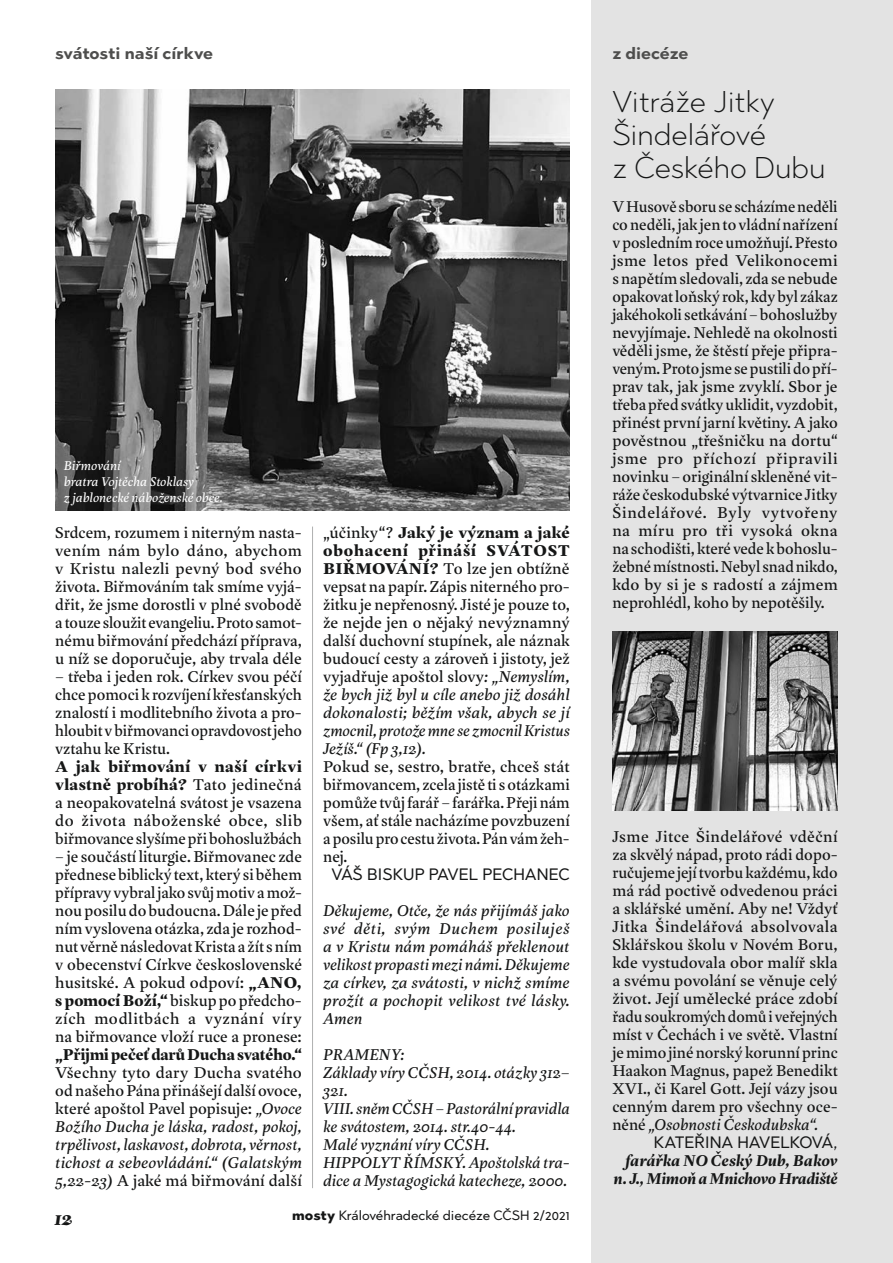
<style>
.page{position:relative;width:893px;height:1263px;background:#fff}
.page>*{position:absolute;margin:0;border:0;box-sizing:border-box;transform-origin:0 0}
.t1{font:300 30px/33px "Abrade";color:#151616}
.t2{font:italic 700 20.25px "Tara";color:#151616}
.t3{font:16.5px/18px "Tara";color:#151616;text-align:justify}
.t4{font:italic 16.5px/18px "Tara";color:#151616;text-align:justify}
.t5{font:italic 600 16.5px/18px "Tara";letter-spacing:-.02em;color:#151616;text-align:right}
.t6{font:16.5px "Abrade";letter-spacing:.01em;color:#151616}
.t7{font:700 16.5px "Tara";letter-spacing:-.005em;color:#151616}
.t8{font:700 16.5px "Abrade";color:#4e4e4d}
.t9{font:italic 13.5px/15.8px "Tara";letter-spacing:-.01em;color:#fff}
.t10{font:13.5px "Abrade";letter-spacing:-.005em;color:#151616}
.s1{font-weight:700}
.s2{font-style:normal}
.s3{font-style:italic}
.s4{font-weight:800}
</style>
<div class="page">
<div style="left:591px;top:0;width:302px;height:1263px;background:#e3e3e3"></div>
<img style="left:612px;top:632px;width:226px;height:178px">
<img style="left:55px;top:89px;width:515px;height:421px">
<hr style="left:312px;top:527px;width:1px;height:661px;background:#afb0b0">
<p class="t8" style="left:55px;top:42px;width:159px">svátosti naší církve</p>
<p class="t9" style="left:64px;top:458px;width:161px">Biřmování<br>bratra Vojtěcha Stoklasy<br>z jablonecké náboženské obce.</p>
<p class="t3" style="left:55px;top:523px;width:248px">Srdcem, rozumem i niterným nasta&shy;vením nám bylo dáno, abychom v Kristu nalezli pevný bod svého života. Biřmováním tak smíme vyjá&shy;dřit, že jsme dorostli v plné svobodě a touze sloužit evangeliu. Proto samot&shy;nému biřmování předchází příprava, u níž se doporučuje, aby trvala déle</p>
<p class="t3" style="left:55px;top:667px;width:248px">– třeba i jeden rok. Církev svou péčí chce pomoci k rozvíjení křesťanských znalostí i modlitebního života a pro&shy;hloubit vbiřmovanci opravdovost jeho vztahu ke Kristu.</p>
<p class="t3" style="left:55px;top:757px;width:248px"><span class="s1">A jak biřmování v naší církvi vlastně probíhá?</span> Tato jedinečná a neopakovatelná svátost je vsazena do života náboženské obce, slib biřmovance slyšíme při bohoslužbách</p>
<p class="t3" style="left:55px;top:847px;width:248px">– je součástí liturgie. Biřmovanec zde přednese biblický text, který si během přípravy vybral jako svůj motiv amož&shy;nou posilu do budoucna. Dále je před ním vyslovena otázka, zda je rozhod&shy;nut věrně následovat Krista a žít sním v obecenství Církve československé husitské. A pokud odpoví: <span class="s1">„ANO, spomocí Boží,“</span> biskup po předcho&shy;zích modlitbách a vyznání víry na biřmovance vloží ruce a pronese:</p>
<p class="t7" style="left:55px;top:1043px;width:248px">„Přijmi pečeť darů Ducha svatého.“</p>
<p class="t4" style="left:55px;top:1063px;width:248px"><span class="s2">Všechny tyto dary Ducha svatého odnašeho Pána přinášejí další ovoce, které apoštol Pavel popisuje:</span> „Ovoce Božího Ducha je láska, radost, pokoj, trpělivost, laskavost, dobrota, věrnost, tichost a sebeovládání.“ (Galatským 5,22-23) <span class="s2">A jaké má biřmování další</span></p>
<p class="t3" style="left:323px;top:523px;width:248px">„účinky“? <span class="s1">Jaký je význam a jaké obohacení přináší SVÁTOST BIŘMOVÁNÍ?</span> To lze jen obtížně vepsat na papír. Zápis niterného pro&shy;žitku je nepřenosný. Jisté je pouze to, že nejde jen o nějaký nevýznamný další duchovní stupínek, ale náznak budoucí cesty a zároveň i jistoty, jež vyjadřuje apoštol slovy<span class="s3">: „Nemyslím, že bych již byl u cíle anebo již dosáhl dokonalosti; běžím však, abych se jí zmocnil, protože mne se zmocnil Kristus Ježíš.“ (Fp 3,12).</span></p>
<p class="t3" style="left:323px;top:757px;width:248px">Pokud se, sestro, bratře, chceš stát biřmovancem, zcela jistě ti sotázkami pomůže tvůj farář – farářka. Přeji nám všem, ať stále nacházíme povzbuzení aposilu pro cestu života. Pán vám žeh&shy;nej.</p>
<p class="t6" style="left:332px;top:863px;width:237px">VÁŠ BI SKUP PAVEL PECHANEC</p>
<p class="t4" style="left:323px;top:901px;width:248px">Děkujeme, Otče, že nás přijímáš jako své děti, svým Duchem posiluješ a v Kristu nám pomáháš překlenout velikost propasti mezi námi. Děkujeme za církev, za svátosti, v nichž smíme prožít a pochopit velikost tvé lásky.<br>Amen</p>
<p class="t4" style="left:323px;top:1045px;width:248px;text-align:left">PRAMENY:<br>Základy víry CČSH, 2014. otázky 312–<br>321.<br>VIII. sněm CČSH – Pastorální pravidla ke svátostem, 2014. str.40-44.<br>Malé vyznání víry CČSH.<br>HIPPOLYT ŘÍMSKÝ. Apoštolská tra&shy;dice a Mystagogická katecheze, 2000.</p>
<p class="t2" style="left:55px;top:1205px;width:19px">12</p>
<p class="t10" style="left:292px;top:1206px;width:279px"><span class="s4">mosty</span> KRÁLOVÉHRADECKÉ DIECÉZE CČSH 2/2021</p>
<p class="t8" style="left:612px;top:42px;width:78px">z diecéze</p>
<h1 class="t1" style="left:612px;top:84px;width:215px">Vitráže Jitky<br>Šindelářové<br>z Českého Dubu</h1>
<p class="t3" style="left:612px;top:197px;width:227px">VHusově sboru se scházíme neděli co neděli, jak jen to vládní nařízení vposledním roce umožňují. Přesto jsme letos před Velikonocemi snapětím sledovali, zda se nebude opakovat loňský rok, kdy byl zákaz jakéhokoli setkávání – bohoslužby nevyjímaje. Nehledě na okolnosti věděli jsme, že štěstí přeje připra&shy;veným. Proto jsme se pustili dopří&shy;prav tak, jak jsme zvyklí. Sbor je třeba před svátky uklidit, vyzdobit, přinést první jarní květiny. A jako pověstnou „třešničku na dortu“ jsme pro příchozí připravili novinku – originální skleněné vit&shy;ráže českodubské výtvarnice Jitky Šindelářové. Byly vytvořeny na míru pro tři vysoká okna na schodišti, které vede kbohoslu&shy;žebné místnosti. Nebyl snad nikdo, kdo by si je s radostí a zájmem neprohlédl, koho by nepotěšily.</p>
<p class="t3" style="left:612px;top:827px;width:227px">Jsme Jitce Šindelářové vděční za skvělý nápad, proto rádi dopo&shy;ručujeme její tvorbu každému, kdo má rád poctivě odvedenou práci a sklářské umění. Aby ne! Vždyť Jitka Šindelářová absolvovala Sklářskou školu v Novém Boru, kde vystudovala obor malíř skla a svému povolání se věnuje celý život. Její umělecké práce zdobí řadu soukromých domů iveřejných míst v Čechách i ve světě. Vlastní je mimo jiné norský korunní princ Haakon Magnus, papež Benedikt XVI., či Karel Gott. Její vázy jsou cenným darem pro všechny oce&shy;něné <span class="s3">„Osobnosti Českodubska“.</span></p>
<p class="t6" style="left:654px;top:1131px;width:148px">KATEŘI NA HAVELKOV</p>
<p class="t6" style="left:822px;top:1131px;width:17px">Á,</p>
<p class="t5" style="left:613px;top:1151px;width:226px">farářka NO Český Dub, Bakov n. J., Mimoň a Mnichovo Hradiště</p>
</div>
